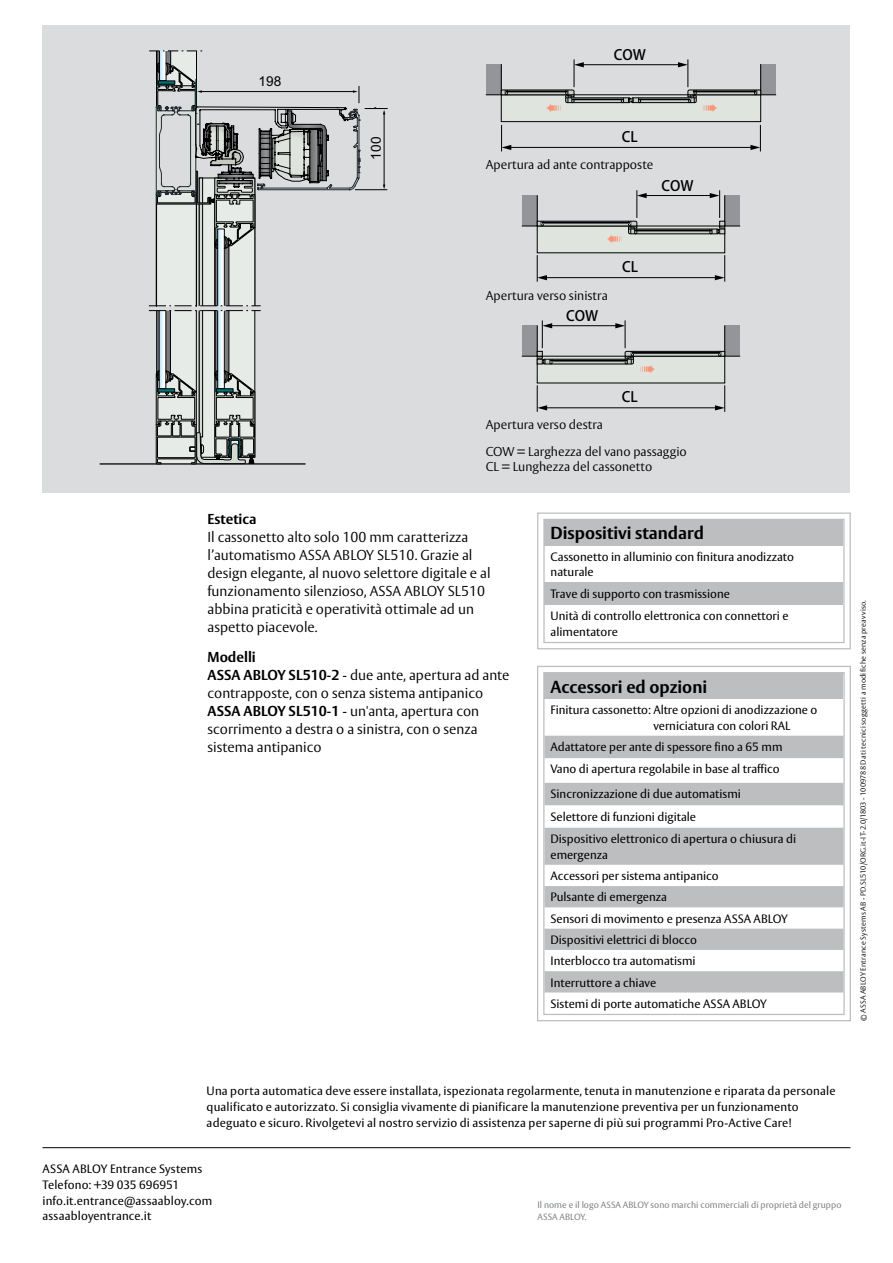
<style>
.page{position:relative;width:893px;height:1263px;background:#fff}
.page>*{position:absolute;margin:0;border:0;box-sizing:border-box;transform-origin:0 0}
.t1{font:700 17.25px "ASSA Vesta";color:#000}
.t2{font:300 14.25px/18px "ASSA Vesta";color:#000}
.t3{font:14.25px "Helvetica Neue GBK EUC H";color:#000}
.t4{font:13.65px "Arial";color:#000}
.t5{font:300 12.75px/15px "ASSA Vesta";color:#000}
.t6{font:12px/15.8px "ASSA Vesta";color:#000}
.t7{font:9px/12.8px "ASSA Vesta";color:#808285}
.t8{font:300 7.5px "ASSA Vesta";letter-spacing:.025em;color:#000}
.s1{font-weight:700}
</style>
<div class="page">
<hr style="left:43px;top:1147px;width:807px;height:1px;background:#000">
<div style="left:43px;top:26px;width:807px;height:467px;background:#dbdcde"></div>
<div style="left:537px;top:226px;width:188px;height:27px;background:#dfe4df"></div>
<div style="left:501px;top:95px;width:260px;height:27px;background:#dfe4df"></div>
<div style="left:501px;top:94px;width:260px;height:28px;border:1px solid #000"></div>
<hr style="left:544px;top:277px;width:174px;height:1px;background:#000">
<svg style="left:537px;top:255px;width:10px;height:27px"></svg>
<svg style="left:715px;top:255px;width:10px;height:27px"></svg>
<svg style="left:521px;top:190px;width:220px;height:53px"></svg>
<div style="left:537px;top:356px;width:188px;height:27px;background:#dfe4df"></div>
<hr style="left:544px;top:408px;width:174px;height:1px;background:#000">
<svg style="left:715px;top:385px;width:10px;height:27px"></svg>
<svg style="left:537px;top:385px;width:10px;height:27px"></svg>
<svg style="left:521px;top:320px;width:220px;height:54px"></svg>
<svg style="left:486px;top:59px;width:290px;height:53px"></svg>
<hr style="left:508px;top:147px;width:245px;height:1px;background:#000">
<svg style="left:501px;top:125px;width:10px;height:26px"></svg>
<svg style="left:750px;top:125px;width:11px;height:26px"></svg>
<hr style="left:100px;top:463px;width:206px;height:2px;background:#000">
<svg style="left:149px;top:50px;width:239px;height:415px"></svg>
<svg style="left:537px;top:512px;width:314px;height:138px"></svg>
<div style="left:543px;top:519px;width:301px;height:124px;border:1px solid #bcbec0"></div>
<svg style="left:537px;top:665px;width:314px;height:357px"></svg>
<div style="left:543px;top:672px;width:302px;height:343px;border:1px solid #bcbec0"></div>
<p class="t4" style="left:259px;top:72px;width:24px">198</p>
<p class="t4" style="left:367px;top:160px;width:24px;rotate:-90deg">100</p>
<p class="t3" style="left:614px;top:47px;width:34px">COW</p>
<p class="t3" style="left:622px;top:128px;width:17px">CL</p>
<p class="t5" style="left:486px;top:158px;width:169px">Apertura ad ante contrapposte</p>
<p class="t3" style="left:661px;top:177px;width:34px">COW</p>
<p class="t5" style="left:486px;top:289px;width:123px">Apertura verso sinistra</p>
<p class="t3" style="left:566px;top:308px;width:34px">COW</p>
<p class="t3" style="left:622px;top:258px;width:17px">CL</p>
<p class="t5" style="left:486px;top:418px;width:119px">Apertura verso destra</p>
<p class="t3" style="left:622px;top:388px;width:17px">CL</p>
<p class="t5" style="left:486px;top:444px;width:203px">COW = Larghezza del vano passaggio<br>CL = Lunghezza del cassonetto</p>
<p class="t2" style="left:207px;top:510px;width:285px"><span class="s1">Estetica<br></span>Il cassonetto alto solo 100 mm caratterizza l’automatismo ASSA ABLOY SL510. Grazie al design elegante, al nuovo selettore digitale e al funzionamento silenzioso, ASSA ABLOY SL510 abbina praticità e operatività ottimale ad un aspetto piacevole.</p>
<p class="t2" style="left:207px;top:649px;width:304px"><span class="s1">Modelli<br>ASSA ABLOY SL510-2</span> - due ante, apertura ad ante contrapposte, con o senza sistema antipanico <span class="s1">ASSA ABLOY SL510-1</span> - un'anta, apertura con scorrimento a destra o a sinistra, con o senza sistema antipanico</p>
<p class="t1" style="left:551px;top:523px;width:155px">Dispositivi standard</p>
<p class="t6" style="left:551px;top:549px;width:245px">Cassonetto in alluminio con finitura anodizzato naturale</p>
<p class="t6" style="left:551px;top:583px;width:240px;line-height:22.5px">Trave di supporto con trasmissione<br>Unità di controllo elettronica con connettori e</p>
<p class="t6" style="left:551px;top:624px;width:69px">alimentatore</p>
<p class="t1" style="left:550px;top:676px;width:158px">Accessori ed opzioni</p>
<p class="t6" style="left:653px;top:702px;width:166px;text-indent:-103px">Finitura cassonetto: Altre opzioni di anodizzazione o verniciatura con colori RAL</p>
<p class="t6" style="left:550px;top:736px;width:233px;line-height:22.5px">Adattatore per ante di spessore fino a 65 mm<br>Vano di apertura regolabile in base al traffico</p>
<p class="t6" style="left:550px;top:783px;width:247px;line-height:22.5px">Sincronizzazione di due automatismi<br>Selettore di funzioni digitale<br>Dispositivo elettronico di apertura o chiusura di</p>
<p class="t6" style="left:550px;top:844px;width:239px;line-height:21.3px">emergenza<br>Accessori per sistema antipanico<br>Pulsante di emergenza<br>Sensori di movimento e presenza ASSA ABLOY<br>Dispositivi elettrici di blocco<br>Interblocco tra automatismi<br>Interruttore a chiave<br>Sistemi di porte automatiche ASSA ABLOY</p>
<p class="t8" style="left:859px;top:1021px;width:423px;rotate:-90deg">© ASSA ABLOY Entrance Systems AB - PD.SL510/ORG.it-IT-2.0/1803 - 1009788 Dati tecnici soggetti a modifiche senza preavviso.</p>
<p class="t6" style="left:207px;top:1083px;width:630px">Una porta automatica deve essere installata, ispezionata regolarmente, tenuta in manutenzione e riparata da personale qualificato e autorizzato. Si consiglia vivamente di pianificare la manutenzione preventiva per un funzionamento adeguato e sicuro. Rivolgetevi al nostro servizio di assistenza per saperne di più sui programmi Pro-Active Care!</p>
<p class="t6" style="left:43px;top:1162px;width:171px">ASSA ABLOY Entrance Systems<br>Telefono: +39 035 696951 info.it.entrance@assaabloy.com assaabloyentrance.it</p>
<p class="t7" style="left:537px;top:1198px;width:305px">Il nome e il logo ASSA ABLOY sono marchi commerciali di proprietà del gruppo<br>ASSA ABLOY.</p>
</div>
